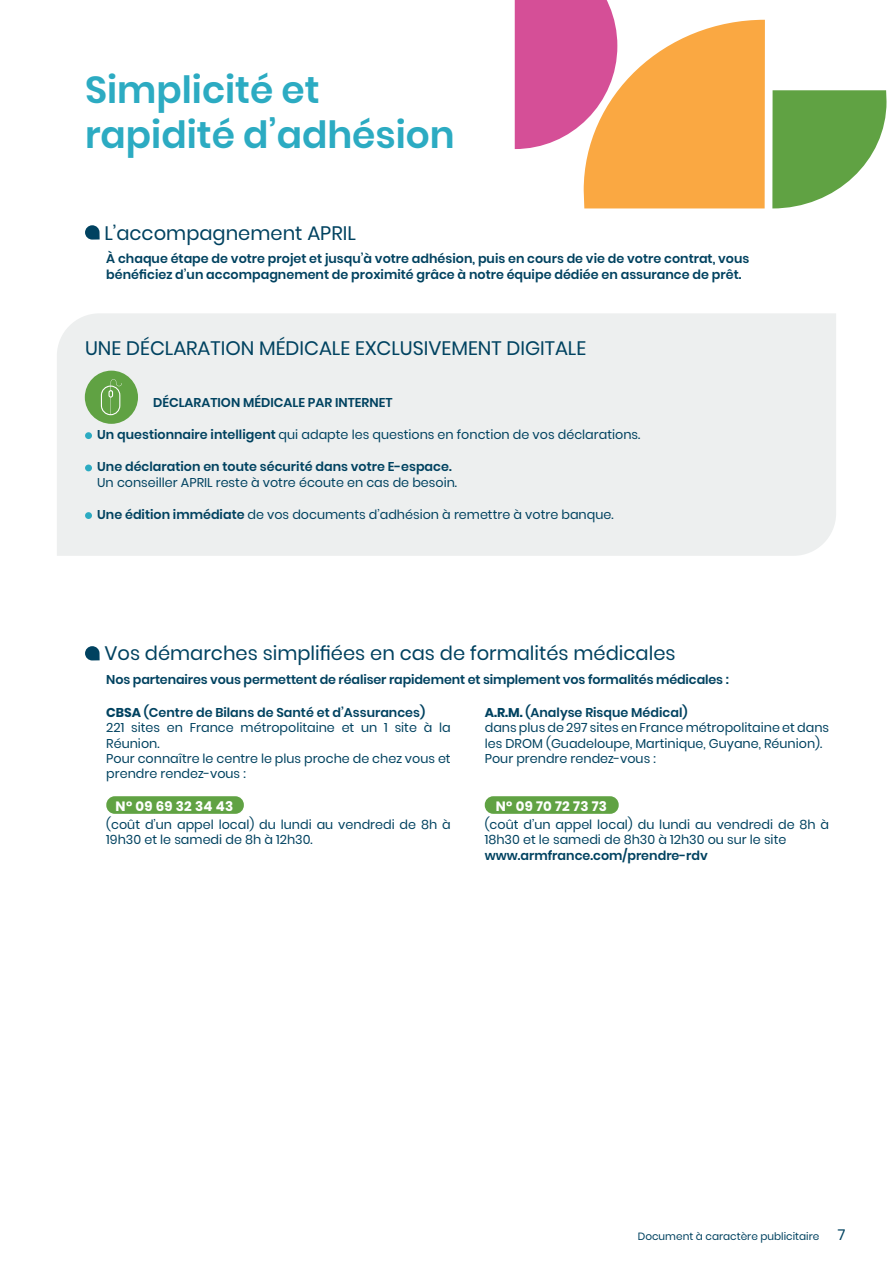
<style>
.page{position:relative;width:893px;height:1263px;background:#fff}
.page>*{position:absolute;margin:0;border:0;box-sizing:border-box;transform-origin:0 0}
.t1{font:600 37.5px "Poppins";color:#2cabc2}
.Texte_courant{font:19.5px "Poppins";color:#004260}
.t2{font:700 13.5px "Poppins";letter-spacing:.02em;color:#fff}
.Chapeau{font:12.75px/15.3px "Poppins";color:#004260}
.Texte_courant-2{font:12.75px/15.3px "Poppins";color:#004260}
.Texte_courant-3{font:600 12.75px/15.3px "Poppins";color:#004260}
.Chapeau-2{font:600 12.75px "Poppins";letter-spacing:-.01em;color:#004260}
.t3{font:10.5px "Poppins";color:#004260}
.s1{font-weight:600}
.s2{font-weight:700}
.s3{font-size:15px}
</style>
<div class="page">
<div style="left:57px;top:313px;width:779px;height:243px;background:#edefef"></div>
<div style="left:85px;top:432px;width:7px;height:7px;background:#2cabc2;border-radius:50%"></div>
<div style="left:85px;top:464px;width:7px;height:7px;background:#2cabc2;border-radius:50%"></div>
<div style="left:85px;top:512px;width:7px;height:7px;background:#2cabc2;border-radius:50%"></div>
<svg style="left:85px;top:225px;width:15px;height:15px"></svg>
<svg style="left:85px;top:646px;width:15px;height:14px"></svg>
<div style="left:106px;top:796px;width:138px;height:18px;background:#60a243;border-radius:9px"></div>
<div style="left:485px;top:796px;width:134px;height:18px;background:#60a243;border-radius:9px"></div>
<svg style="left:772px;top:90px;width:114px;height:118px"></svg>
<svg style="left:515px;top:0;width:250px;height:208px"></svg>
<div style="left:85px;top:371px;width:53px;height:53px;background:#60a243;border-radius:50%"></div>
<svg style="left:101px;top:379px;width:21px;height:36px"></svg>
<p class="t1" style="left:85px;top:68px;width:236px">Simplicité et</p>
<p class="t1" style="left:85px;top:113px;width:371px">rapidité d’adhésion</p>
<p class="Texte_courant" style="left:104px;top:221px;width:253px">L’accompagnement APRIL</p>
<p class="Texte_courant-3" style="left:106px;top:251px;width:645px">À chaque étape de votre projet et jusqu’à votre adhésion, puis en cours de vie de votre contrat, vous bénéficiez d’un accompagnement de proximité grâce à notre équipe dédiée en assurance de prêt.</p>
<p class="Texte_courant" style="left:85px;top:337px;width:503px">UNE DÉCLARATION MÉDICALE EXCLUSIVEMENT DIGITALE</p>
<p class="Texte_courant-3" style="left:153px;top:395px;width:241px">DÉCLARATION MÉDICALE PAR INTERNET</p>
<p class="Texte_courant-2" style="left:97px;top:427px;width:545px"><span class="s1">Un questionnaire intelligent</span> qui adapte les questions en fonction de vos déclarations.</p>
<p class="Texte_courant-2" style="left:97px;top:459px;width:361px"><span class="s1">Une déclaration en toute sécurité dans votre E-espace.<br></span>Un conseiller APRIL reste à votre écoute en cas de besoin.</p>
<p class="Texte_courant-2" style="left:97px;top:507px;width:518px"><span class="s1">Une édition immédiate</span> de vos documents d’adhésion à remettre à votre banque.</p>
<p class="Texte_courant" style="left:104px;top:642px;width:573px">Vos démarches simplifiées en cas de formalités médicales</p>
<p class="Chapeau-2" style="left:106px;top:672px;width:624px">Nos partenaires vous permettent de réaliser rapidement et simplement vos formalités médicales :</p>
<p class="Chapeau-2" style="left:106px;top:705px;width:320px"><span class="s2">CBSA</span> (Centre de Bilans de Santé et d’Assurances)</p>
<p class="Chapeau" style="left:106px;top:720px;width:346px">221 sites en France métropolitaine et un 1 site à la<br>Réunion.</p>
<p class="Chapeau" style="left:106px;top:751px;width:346px">Pour connaître le centre le plus proche de chez vous et prendre rendez-vous :</p>
<p class="t2" style="left:116px;top:798px;width:119px">N° 09 69 32 34 43</p>
<p class="Chapeau" style="left:106px;top:817px;width:346px">(coût d’un appel local) du lundi au vendredi de 8h à<br>19h30 et le samedi de 8h à 12h30.</p>
<p class="Chapeau-2" style="left:485px;top:705px;width:204px"><span class="s2">A.R.M.</span> (Analyse Risque Médical)</p>
<p class="Chapeau" style="left:485px;top:720px;width:346px">dans plus de 297 sites en France métropolitaine et dans les DROM (Guadeloupe, Martinique, Guyane, Réunion).</p>
<p class="Chapeau" style="left:485px;top:751px;width:173px">Pour prendre rendez-vous :</p>
<p class="t2" style="left:496px;top:798px;width:113px">N° 09 70 72 73 73</p>
<p class="Chapeau" style="left:485px;top:817px;width:346px">(coût d’un appel local) du lundi au vendredi de 8h à<br>18h30 et le samedi de 8h30 à 12h30 ou sur le site</p>
<p class="Chapeau-2" style="left:485px;top:848px;width:225px">www.armfrance.com/prendre-rdv</p>
<p class="t3" style="left:638px;top:1231px;width:209px">Document à caractère publicitaire <span class="s3">7</span></p>
</div>
